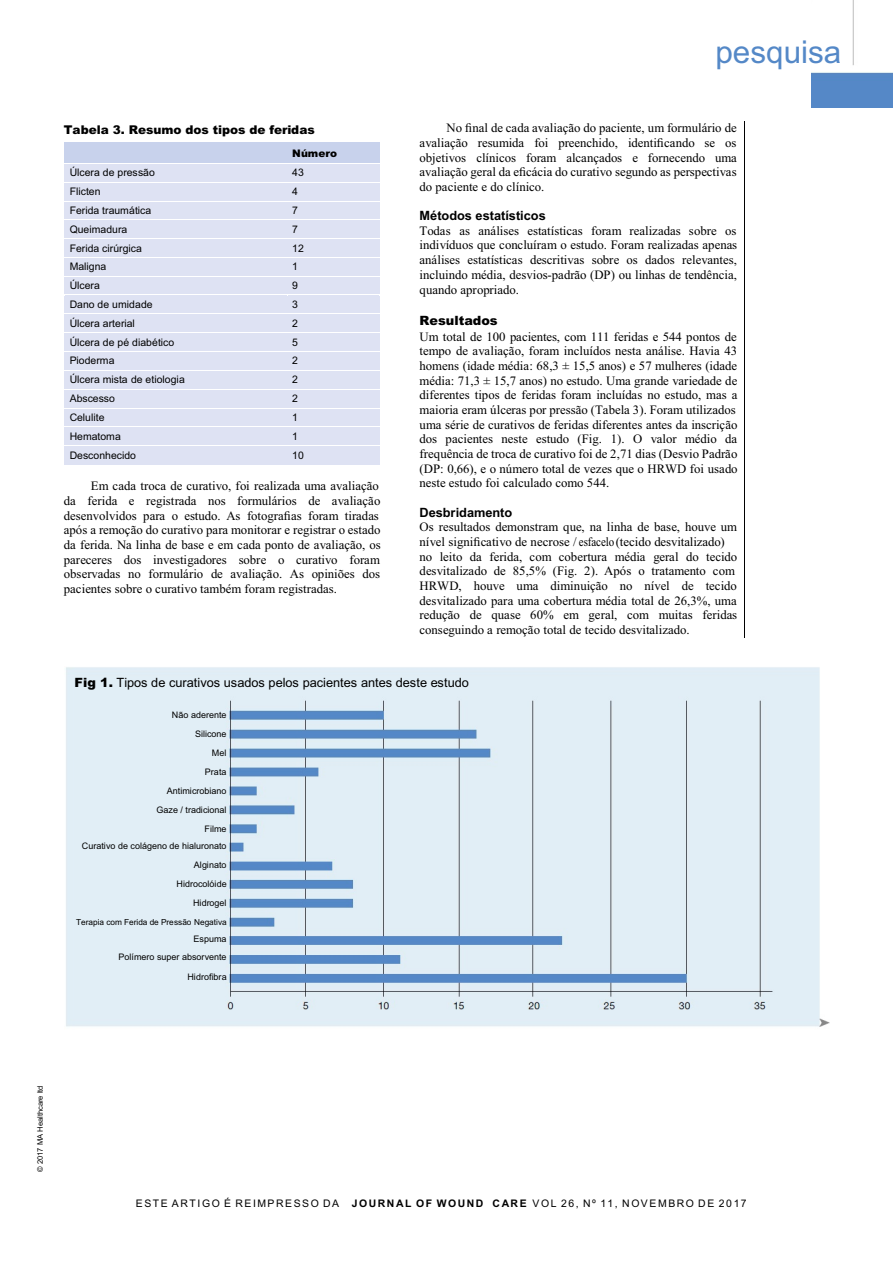
<style>
.page{position:relative;width:893px;height:1263px;background:#fff}
.page>*{position:absolute;margin:0;border:0;box-sizing:border-box;transform-origin:0 0}
.t1{font:31.5px "Arial";color:#5488c7}
.t2{font:12.75px/14.7px "Times New Roman";color:#000}
.t3{font:12.75px "Arial";letter-spacing:-.005em;color:#000}
.t4{font:700 12.75px "Arial";color:#000}
.t5{font:900 12.75px "Arial";color:#000}
.t6{font:900 12px "Arial";color:#000}
.t7{font:10.5px "Arial";color:#000}
.t8{font:10.5px "Arial";letter-spacing:.145em;color:#000}
.t9{font:900 10.5px "Arial";color:#000}
.t10{font:9px/18.9px "Arial";color:#000;text-align:right}
.t11{font:8.25px "Arial";color:#000}
.t12{font:7.5px "Arial";color:#000}
.s1{font-weight:900}
.s2{font-weight:700}
</style>
<div class="page">
<img style="left:811px;top:0;width:82px;height:108px">
<div style="left:65px;top:142px;width:221px;height:21px;background:#c8d2ec"></div>
<div style="left:287px;top:142px;width:92px;height:21px;background:#c8d2ec"></div>
<div style="left:65px;top:164px;width:221px;height:18px;background:#dee2f3"></div>
<div style="left:287px;top:164px;width:92px;height:18px;background:#dee2f3"></div>
<div style="left:65px;top:182px;width:221px;height:19px;background:#dee2f3"></div>
<div style="left:287px;top:182px;width:92px;height:19px;background:#dee2f3"></div>
<hr style="left:65px;top:182px;width:222px;height:1px;background:#fff">
<hr style="left:288px;top:182px;width:91px;height:1px;background:#fff">
<div style="left:65px;top:201px;width:221px;height:18px;background:#dee2f3"></div>
<div style="left:287px;top:201px;width:92px;height:18px;background:#dee2f3"></div>
<hr style="left:65px;top:201px;width:222px;height:1px;background:#fff">
<hr style="left:288px;top:201px;width:91px;height:1px;background:#fff">
<div style="left:65px;top:220px;width:221px;height:18px;background:#dee2f3"></div>
<div style="left:287px;top:220px;width:92px;height:18px;background:#dee2f3"></div>
<div style="left:65px;top:239px;width:221px;height:18px;background:#dee2f3"></div>
<div style="left:287px;top:239px;width:92px;height:18px;background:#dee2f3"></div>
<div style="left:65px;top:258px;width:221px;height:18px;background:#dee2f3"></div>
<div style="left:287px;top:258px;width:92px;height:18px;background:#dee2f3"></div>
<div style="left:65px;top:277px;width:221px;height:18px;background:#dee2f3"></div>
<div style="left:287px;top:277px;width:92px;height:18px;background:#dee2f3"></div>
<div style="left:65px;top:295px;width:221px;height:19px;background:#dee2f3"></div>
<div style="left:287px;top:296px;width:92px;height:18px;background:#dee2f3"></div>
<hr style="left:65px;top:295px;width:222px;height:1px;background:#fff">
<div style="left:65px;top:314px;width:221px;height:18px;background:#dee2f3"></div>
<div style="left:287px;top:314px;width:92px;height:18px;background:#dee2f3"></div>
<hr style="left:65px;top:314px;width:222px;height:1px;background:#fff">
<hr style="left:288px;top:314px;width:91px;height:1px;background:#fff">
<div style="left:65px;top:333px;width:221px;height:18px;background:#dee2f3"></div>
<div style="left:287px;top:333px;width:92px;height:18px;background:#dee2f3"></div>
<div style="left:65px;top:352px;width:221px;height:18px;background:#dee2f3"></div>
<div style="left:287px;top:352px;width:92px;height:18px;background:#dee2f3"></div>
<div style="left:65px;top:371px;width:221px;height:18px;background:#dee2f3"></div>
<div style="left:287px;top:371px;width:92px;height:18px;background:#dee2f3"></div>
<div style="left:65px;top:389px;width:221px;height:19px;background:#dee2f3"></div>
<div style="left:287px;top:389px;width:92px;height:19px;background:#dee2f3"></div>
<hr style="left:65px;top:389px;width:222px;height:1px;background:#fff">
<hr style="left:288px;top:389px;width:91px;height:1px;background:#fff">
<div style="left:65px;top:408px;width:221px;height:18px;background:#dee2f3"></div>
<div style="left:287px;top:408px;width:92px;height:18px;background:#dee2f3"></div>
<hr style="left:65px;top:408px;width:222px;height:1px;background:#fff">
<hr style="left:288px;top:408px;width:91px;height:1px;background:#fff">
<div style="left:65px;top:427px;width:221px;height:18px;background:#dee2f3"></div>
<div style="left:287px;top:427px;width:92px;height:18px;background:#dee2f3"></div>
<div style="left:65px;top:446px;width:221px;height:18px;background:#dee2f3"></div>
<div style="left:287px;top:446px;width:92px;height:18px;background:#dee2f3"></div>
<svg style="left:744px;top:121px;width:1px;height:29px"></svg>
<hr style="left:744px;top:150px;width:1px;height:487px;background:#000">
<img style="left:66px;top:667px;width:764px;height:360px">
<p class="t6" style="left:64px;top:125px;width:252px">Tabela 3. Resumo dos tipos de feridas</p>
<p class="t9" style="left:292px;top:149px;width:46px">Número</p>
<p class="t7" style="left:70px;top:169px;width:87px">Úlcera de pressão</p>
<p class="t7" style="left:292px;top:169px;width:13px">43</p>
<p class="t7" style="left:70px;top:187px;width:32px">Flicten</p>
<p class="t7" style="left:292px;top:187px;width:7px">4</p>
<p class="t7" style="left:70px;top:206px;width:83px">Ferida traumática</p>
<p class="t7" style="left:292px;top:206px;width:7px">7</p>
<p class="t7" style="left:70px;top:225px;width:59px">Queimadura</p>
<p class="t7" style="left:292px;top:225px;width:7px">7</p>
<p class="t7" style="left:70px;top:244px;width:74px">Ferida cirúrgica</p>
<p class="t7" style="left:292px;top:244px;width:13px">12</p>
<p class="t7" style="left:70px;top:263px;width:38px">Maligna</p>
<p class="t7" style="left:292px;top:263px;width:7px">1</p>
<p class="t7" style="left:70px;top:282px;width:32px">Úlcera</p>
<p class="t7" style="left:292px;top:282px;width:7px">9</p>
<p class="t7" style="left:70px;top:300px;width:85px">Dano de umidade</p>
<p class="t7" style="left:292px;top:300px;width:7px">3</p>
<p class="t7" style="left:70px;top:319px;width:67px">Úlcera arterial</p>
<p class="t7" style="left:292px;top:319px;width:7px">2</p>
<p class="t7" style="left:70px;top:338px;width:106px">Úlcera de pé diabético</p>
<p class="t7" style="left:292px;top:338px;width:7px">5</p>
<p class="t7" style="left:70px;top:357px;width:46px">Pioderma</p>
<p class="t7" style="left:292px;top:357px;width:7px">2</p>
<p class="t7" style="left:70px;top:376px;width:117px">Úlcera mista de etiologia</p>
<p class="t7" style="left:292px;top:376px;width:7px">2</p>
<p class="t7" style="left:70px;top:394px;width:47px">Abscesso</p>
<p class="t7" style="left:292px;top:394px;width:7px">2</p>
<p class="t7" style="left:70px;top:413px;width:36px">Celulite</p>
<p class="t7" style="left:292px;top:413px;width:7px">1</p>
<p class="t7" style="left:70px;top:432px;width:53px">Hematoma</p>
<p class="t7" style="left:292px;top:432px;width:7px">1</p>
<p class="t7" style="left:70px;top:451px;width:68px">Desconhecido</p>
<p class="t7" style="left:292px;top:451px;width:13px">10</p>
<p class="t2" style="left:64px;top:480px;width:318px;text-indent:27px">Em cada troca de curativo, foi realizada uma avaliação da ferida e registrada nos formulários de avaliação desenvolvidos para o estudo. As fotografias foram tiradas após a remoção do curativo para monitorar e registrar o estado da ferida. Na linha de base e em cada ponto de avaliação, os pareceres dos investigadores sobre o curativo foram observadas no formulário de avaliação. As opiniões dos pacientes sobre o curativo também foram registradas.</p>
<h1 class="t1" style="left:715px;top:40px;width:128px">pesquisa</h1>
<p class="t2" style="left:419px;top:122px;width:319px;text-align:justify;text-indent:27px">No final de cada avaliação do paciente, um formulário de avaliação resumida foi preenchido, identificando se os objetivos clínicos foram alcançados e fornecendo uma avaliação geral da eficácia do curativo segundo as perspectivas do paciente e do clínico.</p>
<p class="t4" style="left:419px;top:211px;width:128px">Métodos estatísticos</p>
<p class="t2" style="left:419px;top:224px;width:319px;text-align:justify">Todas as análises estatísticas foram realizadas sobre os indivíduos que concluíram o estudo. Foram realizadas apenas análises estatísticas descritivas sobre os dados relevantes, incluindo média, desvios-padrão (DP) ou linhas de tendência, quando apropriado.</p>
<p class="t5" style="left:419px;top:316px;width:80px">Resultados</p>
<p class="t2" style="left:419px;top:330px;width:319px">Um total de 100 pacientes, com 111 feridas e 544 pontos de tempo de avaliação, foram incluídos nesta análise. Havia 43 homens (idade média: 68,3 ± 15,5 anos) e 57 mulheres (idade média: 71,3 ± 15,7 anos) no estudo. Uma grande variedade de diferentes tipos de feridas foram incluídas no estudo, mas a maioria eram úlceras por pressão (Tabela 3). Foram utilizados uma série de curativos de feridas diferentes antes da inscrição dos pacientes neste estudo (Fig. 1). O valor médio da frequência de troca de curativo foi de 2,71 dias (Desvio Padrão (DP: 0,66), e o número total de vezes que o HRWD foi usado neste estudo foi calculado como 544.</p>
<p class="t4" style="left:419px;top:508px;width:94px">Desbridamento</p>
<p class="t2" style="left:419px;top:521px;width:319px">Os resultados demonstram que, na linha de base, houve um nível significativo de necrose / esfacelo(tecido desvitalizado) no leito da ferida, com cobertura média geral do tecido desvitalizado de 85,5% (Fig. 2). Após o tratamento com HRWD, houve uma diminuição no nível de tecido desvitalizado para uma cobertura média total de 26,3%, uma redução de quase 60% em geral, com muitas feridas conseguindo a remoção total de tecido desvitalizado.</p>
<p class="t3" style="left:75px;top:678px;width:396px"><span class="s1">Fig 1.</span> Tipos de curativos usados pelos pacientes antes deste estudo</p>
<p class="t10" style="left:156px;top:707px;width:72px">Não aderente<br>Silicone<br>Mel<br>Prata<br>Antimicrobiano<br>Gaze / tradicional<br>Filme</p>
<p class="t10" style="left:82px;top:838px;width:146px">Curativo de colágeno de hialuronato<br>Alginato<br>Hidrocolóide<br>Hidrogel</p>
<p class="t11" style="left:76px;top:919px;width:152px">Terapia com Ferida de Pressão Negativa</p>
<p class="t10" style="left:118px;top:931px;width:110px;line-height:17.2px">Espuma<br>Polímero super absorvente</p>
<p class="t10" style="left:187px;top:969px;width:41px">Hidrofibra</p>
<p class="t12" style="left:37px;top:1172px;width:88px;rotate:-90deg">© 2017 MA Healthcare ltd</p>
<p class="t8" style="left:136px;top:1200px;width:612px">ESTE ARTIGO É REIMPRESSO DA <span class="s2">JOURNAL OF WOUND CARE</span> VOL 26, Nº 11, NOVEMBRO DE 2017</p>
</div>
